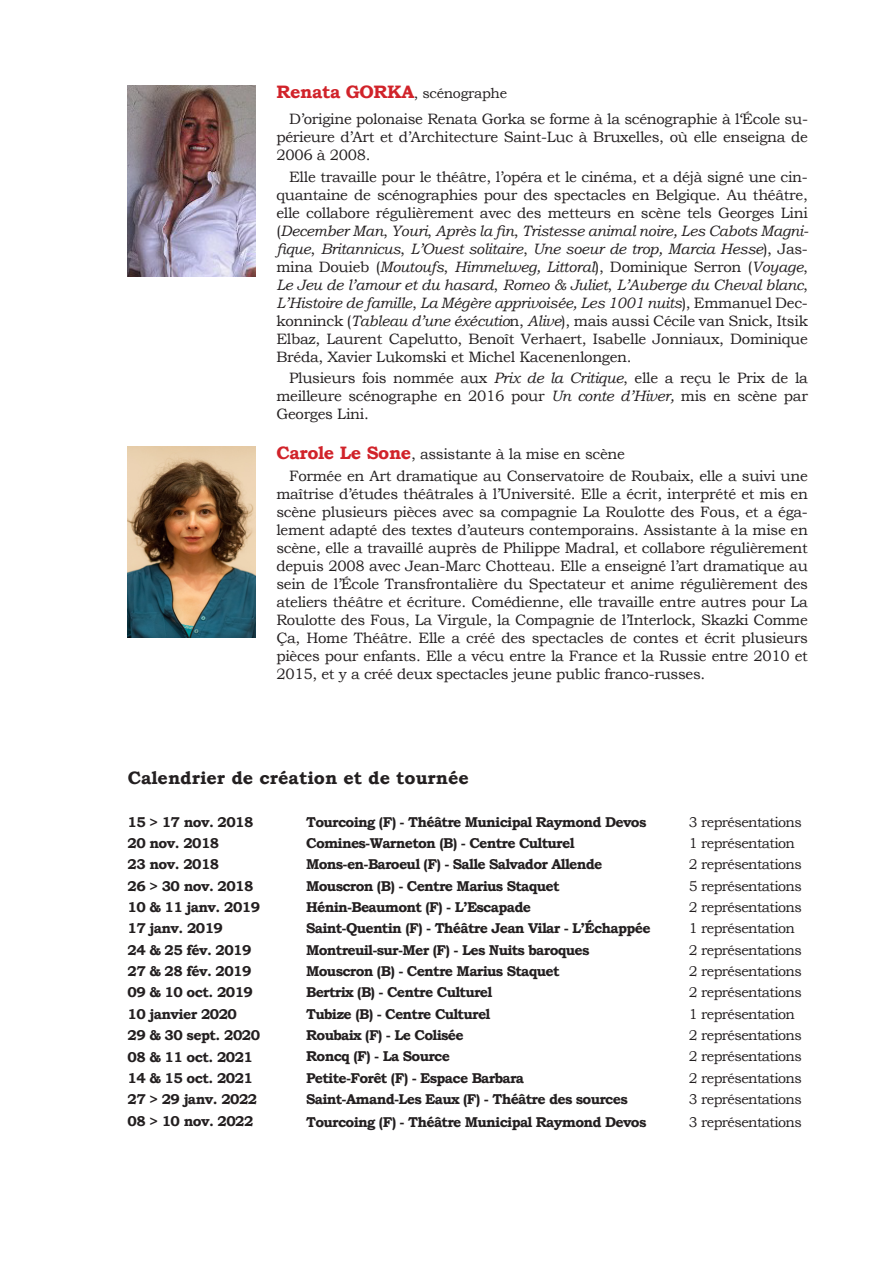
<style>
.page{position:relative;width:893px;height:1263px;background:#fff}
.page>*{position:absolute;margin:0;border:0;box-sizing:border-box;transform-origin:0 0}
.t1{font:700 18px "Bookman Old Style";color:#231f20}
.t2{font:15px/18px "Bookman Old Style";letter-spacing:-.02em;color:#231f20;text-align:justify}
.t3{font:700 14.25px/21.3px "Bookman Old Style";letter-spacing:-.05em;color:#231f20}
.t4{font:14.25px/21.5px "Bookman Old Style";letter-spacing:-.04em;color:#231f20}
.t5{font:14.25px "Bookman Old Style";letter-spacing:-.02em;color:#231f20}
.s1{font-weight:700;font-size:18px;color:#d1232a}
.s2{font-style:italic}
</style>
<div class="page">
<img style="left:128px;top:446px;width:127px;height:192px">
<img style="left:128px;top:85px;width:127px;height:191px">
<p class="t5" style="left:276px;top:84px;width:232px"><span class="s1">Renata GORKA</span>, scénographe</p>
<p class="t2" style="left:276px;top:110px;width:533px;text-indent:13px">D’origine polonaise Renata Gorka se forme à la scénographie à l‘École su&shy;périeure d’Art et d’Architecture Saint-Luc à Bruxelles, où elle enseigna de 2006 à 2008.</p>
<p class="t2" style="left:276px;top:168px;width:533px;text-indent:13px">Elle travaille pour le théâtre, l’opéra et le cinéma, et a déjà signé une cin&shy;quantaine de scénographies pour des spectacles en Belgique. Au théâtre, elle collabore régulièrement avec des metteurs en scène tels Georges Lini (<span class="s2">December Man</span>, <span class="s2">Youri</span>, <span class="s2">Après la fin</span>, <span class="s2">Tristesse animal noire, Les Cabots Magni&shy;fique</span>, <span class="s2">Britannicus</span>, <span class="s2">L’Ouest solitaire</span>, <span class="s2">Une soeur de trop, Marcia Hesse</span>), Jas&shy;mina Douieb (<span class="s2">Moutoufs</span>, <span class="s2">Himmelweg, Littoral</span>), Dominique Serron (<span class="s2">Voyage</span>, <span class="s2">Le Jeu de l’amour et du hasard</span>, <span class="s2">Romeo &amp; Juliet</span>, <span class="s2">L’Auberge du Cheval blanc</span>, <span class="s2">L’Histoire de famille</span>, <span class="s2">La Mégère apprivoisée, Les 1001 nuits</span>), Emmanuel Dec&shy;konninck (<span class="s2">Tableau d’une éxécutio</span>n, <span class="s2">Alive</span>), mais aussi Cécile van Snick, Itsik Elbaz, Laurent Capelutto, Benoît Verhaert, Isabelle Jonniaux, Dominique Bréda, Xavier Lukomski et Michel Kacenenlongen.</p>
<p class="t2" style="left:276px;top:369px;width:533px;text-indent:13px">Plusieurs fois nommée aux <span class="s2">Prix de la Critique</span>, elle a reçu le Prix de la meilleure scénographe en 2016 pour <span class="s2">Un conte d’Hiver,</span> mis en scène par Georges Lini.</p>
<p class="t2" style="left:289px;top:444px;width:520px;line-height:21.1px;text-indent:-13px"><span class="s1">Carole Le Sone</span>, assistante à la mise en scène<br>Formée en Art dramatique au Conservatoire de Roubaix, elle a suivi une</p>
<p class="t2" style="left:276px;top:484px;width:533px">maîtrise d’études théâtrales à l’Université. Elle a écrit, interprété et mis en scène plusieurs pièces avec sa compagnie La Roulotte des Fous, et a éga&shy;lement adapté des textes d’auteurs contemporains. Assistante à la mise en scène, elle a travaillé auprès de Philippe Madral, et collabore régulièrement depuis 2008 avec Jean-Marc Chotteau. Elle a enseigné l’art dramatique au sein de l’École Transfrontalière du Spectateur et anime régulièrement des ateliers théâtre et écriture. Comédienne, elle travaille entre autres pour La Roulotte des Fous, La Virgule, la Compagnie de l’Interlock, Skazki Comme Ça, Home Théâtre. Elle a créé des spectacles de contes et écrit plusieurs pièces pour enfants. Elle a vécu entre la France et la Russie entre 2010 et 2015, et y a créé deux spectacles jeune public franco-russes.</p>
<p class="t1" style="left:128px;top:764px;width:343px">Calendrier de création et de tournée</p>
<p class="t3" style="left:128px;top:811px;width:134px">15 &gt; 17 nov. 2018<br>20 nov. 2018<br>23 nov. 2018<br>26 &gt; 30 nov. 2018<br>10 &amp; 11 janv. 2019<br>17 janv. 2019<br>24 &amp; 25 fév. 2019<br>27 &amp; 28 fév. 2019<br>09 &amp; 10 oct. 2019<br>10 janvier 2020<br>29 &amp; 30 sept. 2020<br>08 &amp; 11 oct. 2021<br>14 &amp; 15 oct. 2021<br>27 &gt; 29 janv. 2022<br>08 &gt; 10 nov. 2022</p>
<p class="t3" style="left:306px;top:811px;width:346px">Tourcoing (F) - Théâtre Municipal Raymond Devos Comines-Warneton (B) - Centre Culturel Mons-en-Baroeul (F) - Salle Salvador Allende Mouscron (B) - Centre Marius Staquet Hénin-Beaumont (F) - L’Escapade<br>Saint-Quentin (F) - Théâtre Jean Vilar - L’Échappée Montreuil-sur-Mer (F) - Les Nuits baroques Mouscron (B) - Centre Marius Staquet<br>Bertrix (B) - Centre Culturel<br>Tubize (B) - Centre Culturel<br>Roubaix (F) - Le Colisée<br>Roncq (F) - La Source<br>Petite-Forêt (F) - Espace Barbara<br>Saint-Amand-Les Eaux (F) - Théâtre des sources Tourcoing (F) - Théâtre Municipal Raymond Devos</p>
<p class="t4" style="left:689px;top:811px;width:114px">3 représentations<br>1 représentation<br>2 représentations<br>5 représentations<br>2 représentations<br>1 représentation<br>2 représentations<br>2 représentations<br>2 représentations<br>1 représentation<br>2 représentations<br>2 représentations<br>2 représentations<br>3 représentations<br>3 représentations</p>
</div>
